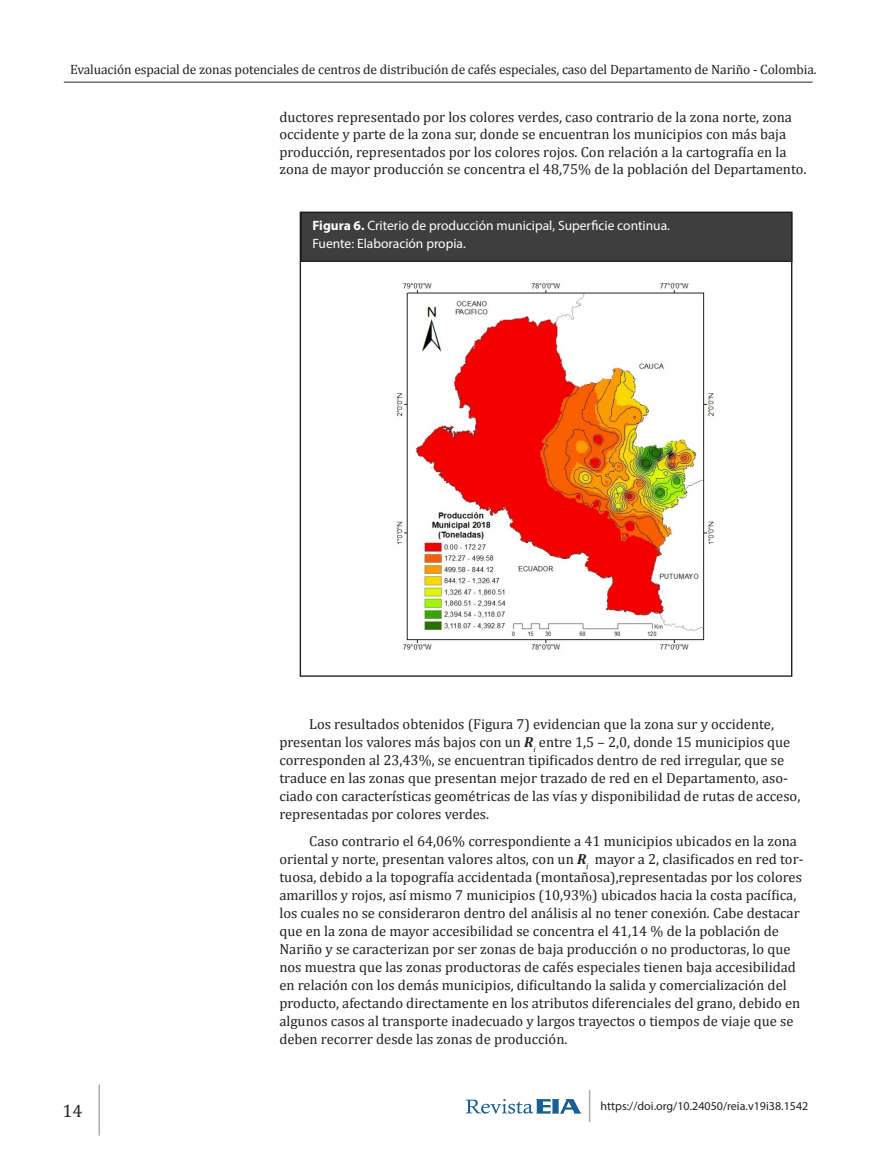
<style>
.page{position:relative;width:885px;height:1170px;background:#fff}
.page>*{position:absolute;margin:0;border:0;box-sizing:border-box;transform-origin:0 0}
.t1{font:18px "Cambria";color:#231f20}
.Cuerpo_de_texto{font:14.55px/18px "Cambria";color:#231f20}
.Cuerpo_txt{font:14.55px/17.4px "Cambria";color:#231f20}
.t2{font:13.5px "Cambria";letter-spacing:-.01em;color:#231f20}
.t3{font:13.5px/18px "Myriad Pro";color:#fff}
.t4{font:12px "Myriad Pro";color:#231f20}
.s1{font-weight:700}
.s2{font-weight:700;font-style:italic}
</style>
<div class="page">
<hr style="left:98px;top:1084px;width:2px;height:51px;background:#a9acb0">
<svg style="left:465px;top:1099px;width:116px;height:14px"></svg>
<hr style="left:64px;top:82px;width:748px;height:1px;background:#231f20">
<hr style="left:588px;top:1089px;width:2px;height:32px;background:#a9acb0">
<div style="left:301px;top:212px;width:490px;height:49px;background:#3e3e3f"></div>
<div style="left:300px;top:212px;width:492px;height:50px;border:1px solid #231f20"></div>
<img style="left:396px;top:283px;width:318px;height:367px">
<p class="t2" style="left:70px;top:61px;width:747px">Evaluación espacial de zonas potenciales de centros de distribución de cafés especiales, caso del Departamento de Nariño - Colombia.</p>
<p class="Cuerpo_txt" style="left:279px;top:108px;width:528px">ductores representado por los colores verdes, caso contrario de la zona norte, zona occidente y parte de la zona sur, donde se encuentran los municipios con más baja producción, representados por los colores rojos. Con relación a la cartografía en la zona de mayor producción se concentra el 48,75% de la población del Departamento.</p>
<p class="t3" style="left:312px;top:216px;width:359px"><span class="s1">Figura 6.</span> Criterio de producción municipal, Superficie continua.<br>Fuente: Elaboración propia.</p>
<p class="Cuerpo_de_texto" style="left:279px;top:715px;width:522px;text-indent:30px">Los resultados obtenidos (Figura 7) evidencian que la zona sur y occidente, presentan los valores más bajos con un <span class="s2">R</span><sub>i</sub> entre 1,5 – 2,0, donde 15 municipios que corresponden al 23,43%, se encuentran tipificados dentro de red irregular, que se traduce en las zonas que presentan mejor trazado de red en el Departamento, aso&shy;ciado con características geométricas de las vías y disponibilidad de rutas de acceso, representadas por colores verdes.</p>
<p class="Cuerpo_de_texto" style="left:279px;top:831px;width:525px;text-indent:30px">Caso contrario el 64,06% correspondiente a 41 municipios ubicados en la zona oriental y norte, presentan valores altos, con un <span class="s2">R</span><sub>i</sub> mayor a 2, clasificados en red tor&shy;tuosa, debido a la topografía accidentada (montañosa),representadas por los colores amarillos y rojos, así mismo 7 municipios (10,93%) ubicados hacia la costa pacífica, los cuales no se consideraron dentro del análisis al no tener conexión. Cabe destacar que en la zona de mayor accesibilidad se concentra el 41,14 % de la población de Nariño y se caracterizan por ser zonas de baja producción o no productoras, lo que nos muestra que las zonas productoras de cafés especiales tienen baja accesibilidad en relación con los demás municipios, dificultando la salida y comercialización del producto, afectando directamente en los atributos diferenciales del grano, debido en algunos casos al transporte inadecuado y largos trayectos o tiempos de viaje que se deben recorrer desde las zonas de producción.</p>
<p class="t1" style="left:62px;top:1099px;width:21px">14</p>
<p class="t4" style="left:600px;top:1098px;width:209px">https://doi.org/10.24050/reia.v19i38.1542</p>
</div>
